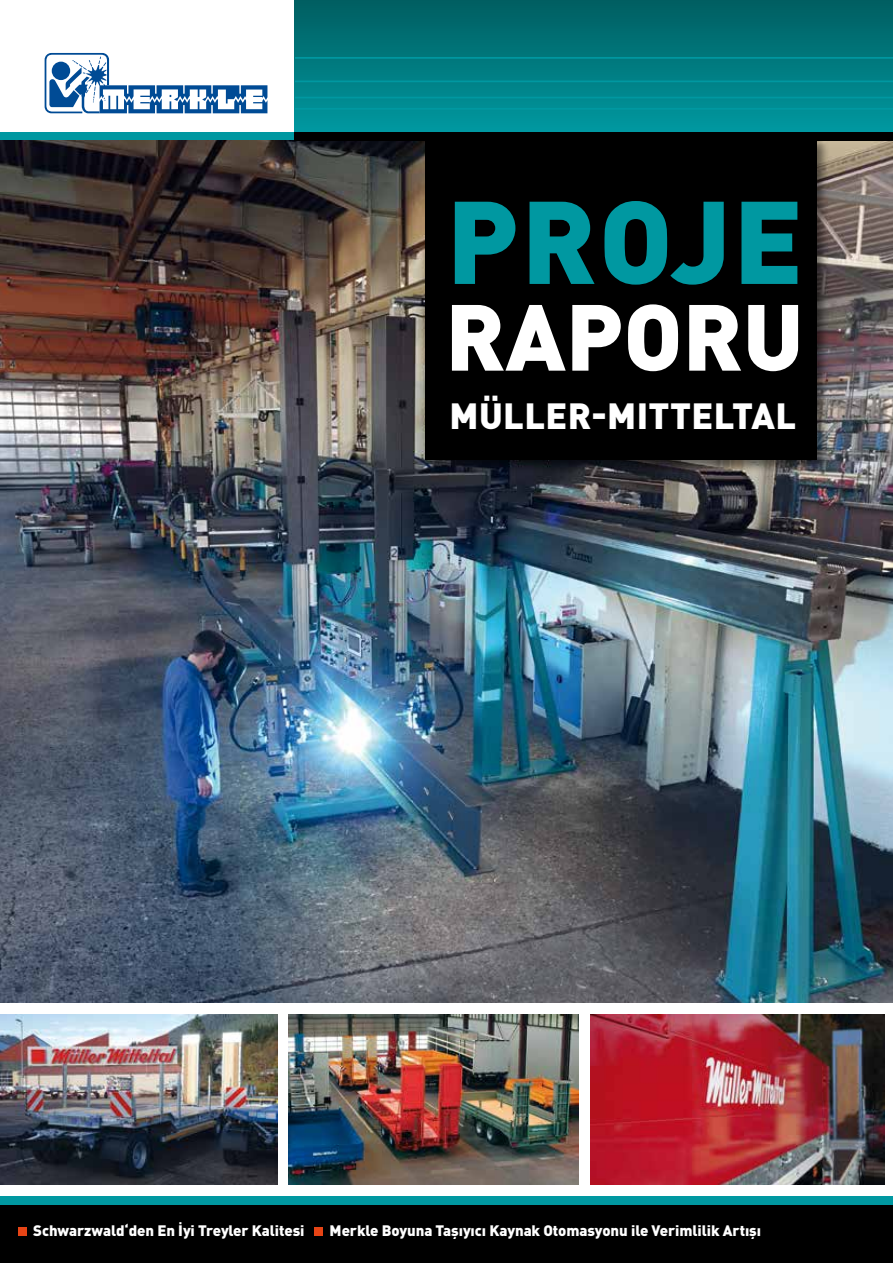
<style>
.page{position:relative;width:893px;height:1263px;background:#fff}
.page>*{position:absolute;margin:0;border:0;box-sizing:border-box;transform-origin:0 0}
.t1{font:900 115.5px "DIN Pro";letter-spacing:.02em;color:#0098a1}
.t2{font:900 92.25px "DIN Pro";color:#fff}
.t3{font:900 36px "DIN Pro";letter-spacing:.01em;color:#fff}
.t4{font:900 15px "DIN Pro";letter-spacing:-.005em;color:#fff}
</style>
<div class="page">
<svg style="left:45px;top:53px;width:222px;height:60px"></svg>
<div style="left:295px;top:0;width:598px;height:132px;background:linear-gradient(to bottom,#005e60,#0098a1)"></div>
<hr style="left:295px;top:57px;width:598px;height:2px;background:#0098a1">
<hr style="left:295px;top:81px;width:598px;height:1px;background:#0098a1">
<hr style="left:295px;top:97px;width:598px;height:1px;background:#0098a1">
<hr style="left:295px;top:108px;width:598px;height:2px;background:#0098a1">
<div style="left:0;top:132px;width:295px;height:9px;background:#0098a1"></div>
<img style="left:0;top:141px;width:893px;height:862px">
<div style="left:423px;top:136px;width:408px;height:337px;background:#000;opacity:.5"></div>
<div style="left:425px;top:139px;width:391px;height:320px;background:#000"></div>
<div style="left:0;top:1197px;width:893px;height:66px;background:#000"></div>
<div style="left:0;top:1196px;width:893px;height:9px;background:#0098a1"></div>
<div style="left:18px;top:1228px;width:9px;height:8px;background:#e64415"></div>
<div style="left:314px;top:1227px;width:9px;height:9px;background:#e64415"></div>
<img style="left:0;top:1014px;width:277px;height:170px">
<img style="left:590px;top:1014px;width:294px;height:170px">
<img style="left:289px;top:1014px;width:290px;height:170px">
<div style="left:294px;top:132px;width:599px;height:9px;background:#000"></div>
<h1 class="t1" style="left:446px;top:164px;width:358px">PROJE</h1>
<h2 class="t2" style="left:445px;top:275px;width:360px">RAPORU</h2>
<h3 class="t3" style="left:449px;top:392px;width:348px">MÜLLER-MITTELTAL</h3>
<p class="t4" style="left:33px;top:1220px;width:273px">Schwarzwald‘den En İyi Treyler Kalitesi</p>
<p class="t4" style="left:330px;top:1220px;width:433px">Merkle Boyuna Taşıyıcı Kaynak Otomasyonu ile Verimlilik Artışı</p>
</div>
